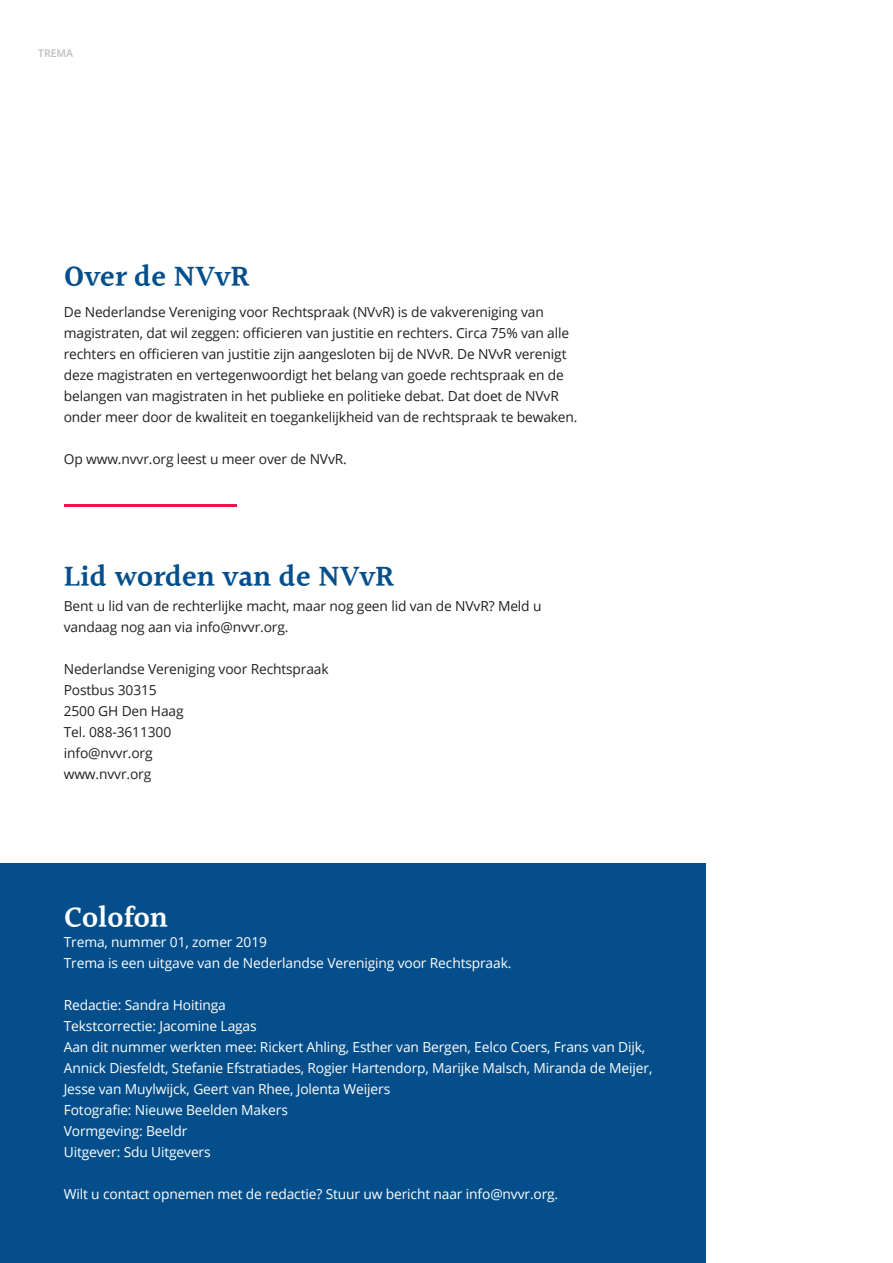
<style>
.page{position:relative;width:893px;height:1263px;background:#fff}
.page>*{position:absolute;margin:0;border:0;box-sizing:border-box;transform-origin:0 0}
.t1{font:600 30px "Halant";color:#044f8b}
.t2{font:600 30px "Halant";color:#fff}
.LABOUR{font:13.8px/21px "Open Sans";letter-spacing:-.01em;color:#231f20}
.LABOUR-2{font:13.8px/21px "Open Sans";letter-spacing:-.01em;color:#fff}
.t3{font:600 10.5px "Open Sans";color:#bcbdc0}
</style>
<div class="page">
<div style="left:0;top:863px;width:706px;height:400px;background:#044f8b"></div>
<hr style="left:892px;top:0;width:1px;height:1263px;background:#f0f1f2">
<hr style="left:64px;top:504px;width:173px;height:2px;background:#e9174e">
<p class="t3" style="left:38px;top:46px;width:37px">TREMA</p>
<p class="t1" style="left:64px;top:255px;width:188px">Over de NVvR</p>
<p class="LABOUR" style="left:64px;top:301px;width:515px">De Nederlandse Vereniging voor Rechtspraak (NVvR) is de vakvereniging van magistraten, dat wil zeggen: officieren van justitie en rechters. Circa 75% van alle rechters en officieren van justitie zijn aangesloten bij de NVvR. De NVvR verenigt deze magistraten en vertegenwoordigt het belang van goede rechtspraak en de belangen van magistraten in het publieke en politieke debat. Dat doet de NVvR onder meer door de kwaliteit en toegankelijkheid van de rechtspraak te bewaken.</p>
<p class="LABOUR" style="left:64px;top:448px;width:285px">Op www.nvvr.org leest u meer over de NVvR.</p>
<p class="t1" style="left:64px;top:555px;width:332px">Lid worden van de NVvR</p>
<p class="LABOUR" style="left:64px;top:595px;width:479px">Bent u lid van de rechterlijke macht, maar nog geen lid van de NVvR? Meld u vandaag nog aan via info@nvvr.org.</p>
<p class="LABOUR" style="left:64px;top:658px;width:266px">Nederlandse Vereniging voor Rechtspraak</p>
<p class="LABOUR" style="left:64px;top:679px;width:95px">Postbus 30315</p>
<p class="LABOUR" style="left:64px;top:700px;width:121px">2500 GH Den Haag</p>
<p class="LABOUR" style="left:64px;top:721px;width:109px">Tel. 088-3611300</p>
<p class="LABOUR" style="left:64px;top:742px;width:90px">info@nvvr.org</p>
<p class="LABOUR" style="left:64px;top:763px;width:89px">www.nvvr.org</p>
<p class="t2" style="left:64px;top:896px;width:106px">Colofon</p>
<p class="LABOUR-2" style="left:64px;top:931px;width:449px">Trema, nummer 01, zomer 2019<br>Trema is een uitgave van de Nederlandse Vereniging voor Rechtspraak.</p>
<p class="LABOUR-2" style="left:64px;top:994px;width:164px">Redactie: Sandra Hoitinga</p>
<p class="LABOUR-2" style="left:64px;top:1015px;width:194px">Tekstcorrectie: Jacomine Lagas</p>
<p class="LABOUR-2" style="left:64px;top:1036px;width:590px">Aan dit nummer werkten mee: Rickert Ahling, Esther van Bergen, Eelco Coers, Frans van Dijk,<br>Annick Diesfeldt, Stefanie Efstratiades, Rogier Hartendorp, Marijke Malsch, Miranda de Meijer,<br>Jesse van Muylwijck, Geert van Rhee, Jolenta Weijers</p>
<p class="LABOUR-2" style="left:64px;top:1099px;width:226px">Fotografie: Nieuwe Beelden Makers</p>
<p class="LABOUR-2" style="left:64px;top:1120px;width:125px">Vormgeving: Beeldr</p>
<p class="LABOUR-2" style="left:64px;top:1141px;width:148px">Uitgever: Sdu Uitgevers</p>
<p class="LABOUR-2" style="left:64px;top:1183px;width:496px">Wilt u contact opnemen met de redactie? Stuur uw bericht naar info@nvvr.org.</p>
</div>
